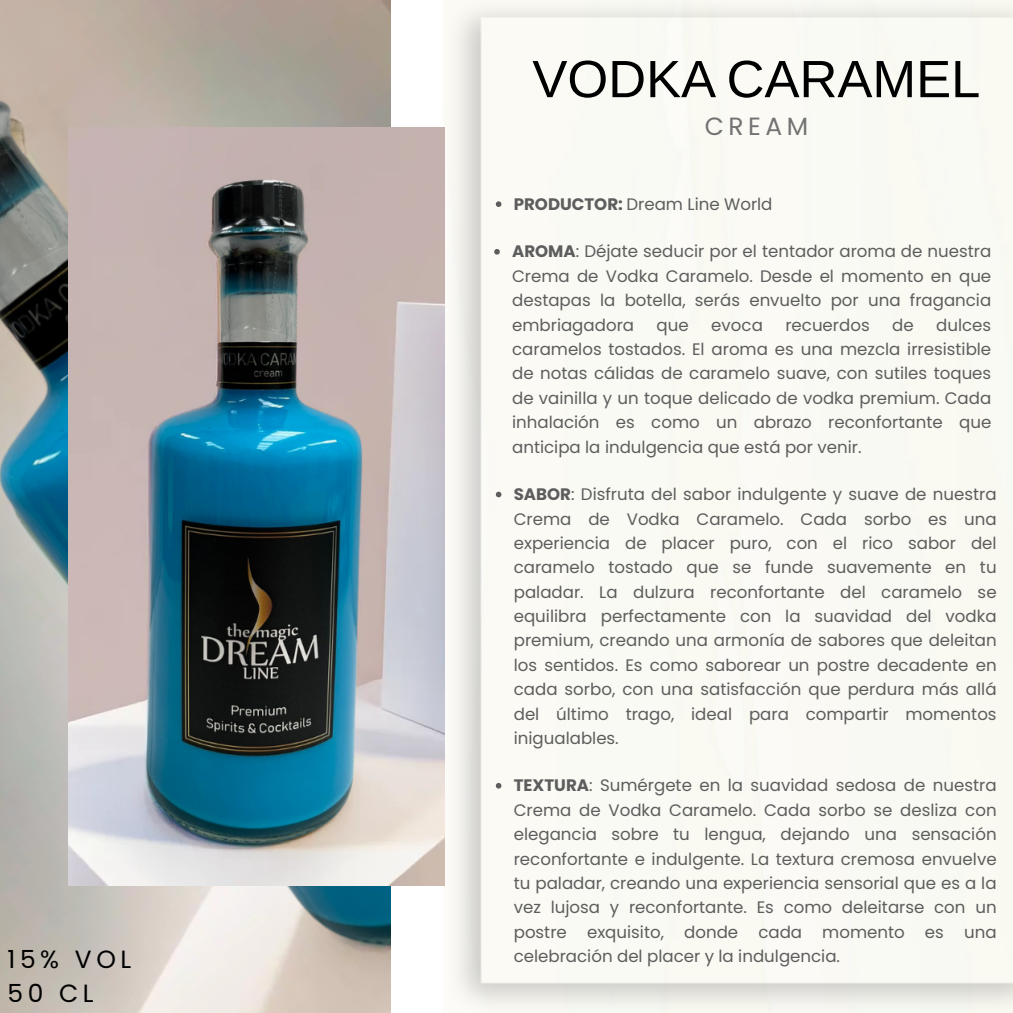
<style>
.page{position:relative;width:1013px;height:1013px;background:#fff}
.page>*{position:absolute;margin:0;border:0;box-sizing:border-box;transform-origin:0 0}
.t1{font:52.5px "Arimo";color:#000}
.t2{font:24.88px/34.8px "Poppins";letter-spacing:.185em;color:#000}
.t3{font:24.88px "Poppins";letter-spacing:.185em;color:#727272}
.t4{font:16.62px/24.4px "Poppins";color:#5d5d5d;text-align:justify}
.s1{font-weight:700}
</style>
<div class="page">
<img style="left:0;top:0;width:390px;height:1012px">
<img style="left:68px;top:127px;width:376px;height:758px">
<svg style="left:494px;top:249px;width:6px;height:5px"></svg>
<svg style="left:496px;top:201px;width:5px;height:6px"></svg>
<svg style="left:496px;top:491px;width:5px;height:6px"></svg>
<svg style="left:496px;top:783px;width:5px;height:5px"></svg>
<p class="t2" style="left:8px;top:941px;width:125px">15% VOL<br>50 CL</p>
<h2 class="t1" style="left:532px;top:50px;width:449px">VODKA CARAMEL</h2>
<p class="t3" style="left:704px;top:109px;width:105px">CREAM</p>
<p class="t4" style="left:514px;top:192px;width:260px"><span class="s1">PRODUCTOR:</span> Dream Line World</p>
<p class="t4" style="left:512px;top:239px;width:480px"><span class="s1">AROMA</span>: Déjate seducir por el tentador aroma de nuestra Crema de Vodka Caramelo. Desde el momento en que destapas la botella, serás envuelto por una fragancia embriagadora</p>
<p class="t4" style="left:512px;top:312px;width:480px;text-indent:424px">dulces caramelos tostados. El aroma es una mezcla irresistible de notas cálidas de caramelo suave, con sutiles toques de vainilla y un toque delicado de vodka premium. Cada inhalación es como un abrazo reconfortante que anticipa la indulgencia que está por venir.</p>
<p class="t4" style="left:656px;top:312px;width:34px">que</p>
<p class="t4" style="left:711px;top:312px;width:53px">evoca</p>
<p class="t4" style="left:785px;top:312px;width:86px">recuerdos</p>
<p class="t4" style="left:892px;top:312px;width:23px">de</p>
<h1 class="t4" style="left:514px;top:482px;width:484px"><span class="s1">SABOR</span>: Disfruta del sabor indulgente y suave de nuestra Crema de Vodka Caramelo. Cada sorbo es una experiencia de placer puro, con el rico sabor del caramelo tostado que se funde suavemente en tu paladar. La dulzura reconfortante del caramelo se equilibra perfectamente con la suavidad del vodka premium, creando una armonía de sabores que deleitan los sentidos. Es como saborear un postre decadente en cada sorbo, con una satisfacción que perdura más allá del último trago, ideal para compartir momentos inigualables.</h1>
<h2 class="t4" style="left:514px;top:773px;width:484px"><span class="s1">TEXTURA</span>: Sumérgete en la suavidad sedosa de nuestra Crema de Vodka Caramelo. Cada sorbo se desliza con elegancia sobre tu lengua, dejando una sensación reconfortante e indulgente. La textura cremosa envuelve tu paladar, creando una experiencia sensorial que es a la vez lujosa y reconfortante. Es como deleitarse con un postre exquisito, donde cada momento es una celebración del placer y la indulgencia.</h2>
</div>
